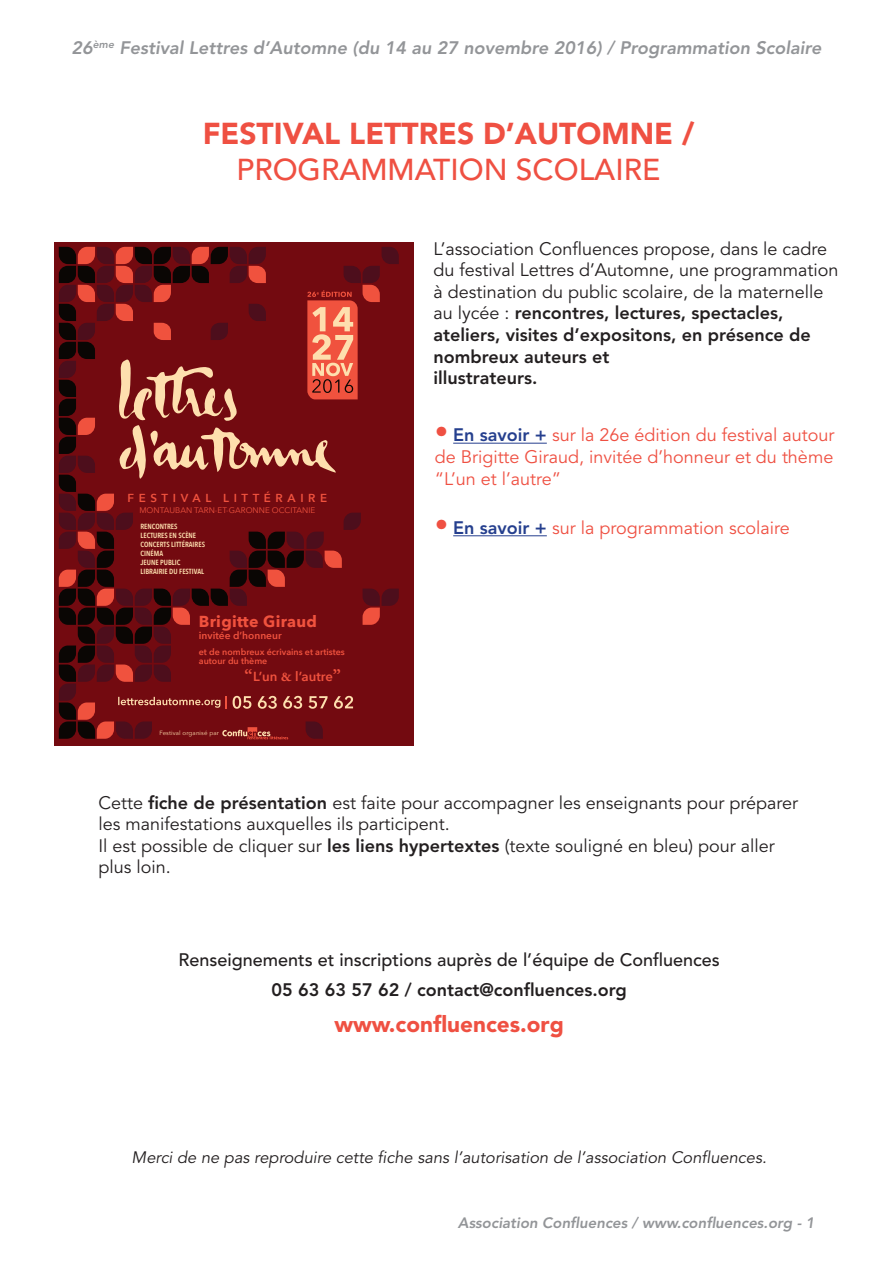
<style>
.page{position:relative;width:893px;height:1263px;background:#fff}
.page>*{position:absolute;margin:0;border:0;box-sizing:border-box;transform-origin:0 0}
.t1{font:900 30px "Avenir LT Std";color:#ef5042}
.t2{font:500 30px "Avenir LT Std";color:#ef5042}
.t3{font:900 22.5px "Avenir LT Std";color:#ef5042}
.t4{font:18px/21.6px "Avenir LT Std";color:#231f20}
.t5{font:18px/21.6px "Avenir LT Std";color:#ef5042;text-align:justify}
.t6{font:italic 800 18px "Avenir LT Std";color:#939598}
.t7{font:500 18px "Avenir LT Std";color:#231f20}
.t8{font:800 18px "Avenir LT Std";color:#231f20}
.t9{font:italic 16.5px "Avenir LT Std";color:#231f20}
.t10{font:700 15.9px "Avenir Next";letter-spacing:.02em;color:#f0523e}
.t11{font:italic 800 15px "Avenir LT Std";color:#939598}
.t12{font:600 13.05px "Avenir Next";color:#f0523e}
.t13{font:600 11.55px "Avenir Next";letter-spacing:.4em;color:#f0523e}
.t14{font:600 10.2px "Avenir Next";color:#f0523e}
.t15{font:600 8.85px/8.9px "Avenir Next";color:#f0523e}
.t16{font:8.1px "Avenir Next";color:#f0523e}
.t17{font:600 7.5px/9px "Avenir Next Condensed";color:#fedfae}
.t18{font:6.15px "Avenir Next";letter-spacing:.02em;color:#fedfae}
.s1{font-family:"Adobe Garamond Pro";font-weight:700;font-size:17.1px}
.s2{font-family:"Adobe Garamond Pro";font-weight:700}
.s3{font-weight:800}
.s4{font-size:27px}
.s5{font-weight:800;color:#253f8e}
</style>
<div class="page">
<div style="left:54px;top:242px;width:359px;height:503px;background:#730a10"></div>
<svg style="left:59px;top:247px;width:340px;height:492px"></svg>
<hr style="left:453px;top:443px;width:94px;height:1px;background:#253f8e">
<hr style="left:453px;top:535px;width:94px;height:1px;background:#253f8e">
<p class="t6" style="left:72px;top:37px;width:751px">26<sup>ème</sup> Festival Lettres d’Automne (du 14 au 27 novembre 2016) / Programmation Scolaire</p>
<p class="t1" style="left:203px;top:116px;width:493px">FESTIVAL LETTRES D’AUTOMNE /</p>
<p class="t2" style="left:237px;top:152px;width:425px">PROGRAMMATION SCOLAIRE</p>
<p class="t13" style="left:128px;top:488px;width:201px">FESTIVAL LITTÉRAIRE</p>
<p class="t16" style="left:139px;top:503px;width:177px">MONTAUBAN TARN-ET-GARONNE OCCITANIE</p>
<p class="t17" style="left:140px;top:521px;width:66px">RENCONTRES<br>LECTURES EN SCÈNE<br>CONCERTS LITTÉRAIRES<br>CINÉMA<br>JEUNE PUBLIC<br>LIBRAIRIE DU FESTIVAL</p>
<p class="t10" style="left:199px;top:608px;width:120px">Brigitte Giraud</p>
<p class="t14" style="left:199px;top:626px;width:84px">invitée d’honneur</p>
<p class="t15" style="left:199px;top:647px;width:147px">et de nombreux écrivains et artistes autour du thème</p>
<p class="t18" style="left:159px;top:728px;width:61px">Festival organisé par</p>
<p class="t12" style="left:245px;top:665px;width:98px"><span class="s1">“</span>L’un <span class="s2">&amp;</span> l’autre<span class="s1">”</span></p>
<p class="t4" style="left:434px;top:238px;width:407px">L’association Confluences propose, dans le cadre du festival Lettres d’Automne, une programmation à destination du public scolaire, de la maternelle au lycée : <span class="s3">rencontres, lectures, spectacles, ateliers, visites d’expositons, en présence de nombreux auteurs et</span></p>
<p class="t8" style="left:434px;top:367px;width:106px">illustrateurs.</p>
<p class="t5" style="left:435px;top:425px;width:401px"><span class="s4">•</span> <span class="s5">En savoir +</span> sur la 26e édition du festival autour de Brigitte Giraud, invitée d’honneur et du thème “L’un et l’autre”</p>
<p class="t5" style="left:435px;top:517px;width:357px"><span class="s4">•</span> <span class="s5">En savoir +</span> sur la programmation scolaire</p>
<p class="t4" style="left:98px;top:792px;width:701px">Cette <span class="s3">fiche de présentation</span> est faite pour accompagner les enseignants pour préparer les manifestations auxquelles ils participent.</p>
<p class="t4" style="left:98px;top:835px;width:678px">Il est possible de cliquer sur <span class="s3">les liens hypertextes</span> (texte souligné en bleu) pour aller plus loin.</p>
<p class="t7" style="left:179px;top:949px;width:543px">Renseignements et inscriptions auprès de l’équipe de Confluences</p>
<p class="t8" style="left:272px;top:979px;width:357px">05 63 63 57 62 / contact@confluences.org</p>
<p class="t3" style="left:334px;top:1010px;width:231px">www.confluences.org</p>
<p class="t9" style="left:132px;top:1148px;width:637px">Merci de ne pas reproduire cette fiche sans l’autorisation de l’association Confluences.</p>
<p class="t11" style="left:458px;top:1214px;width:358px">Association Confluences / www.confluences.org - 1</p>
</div>
